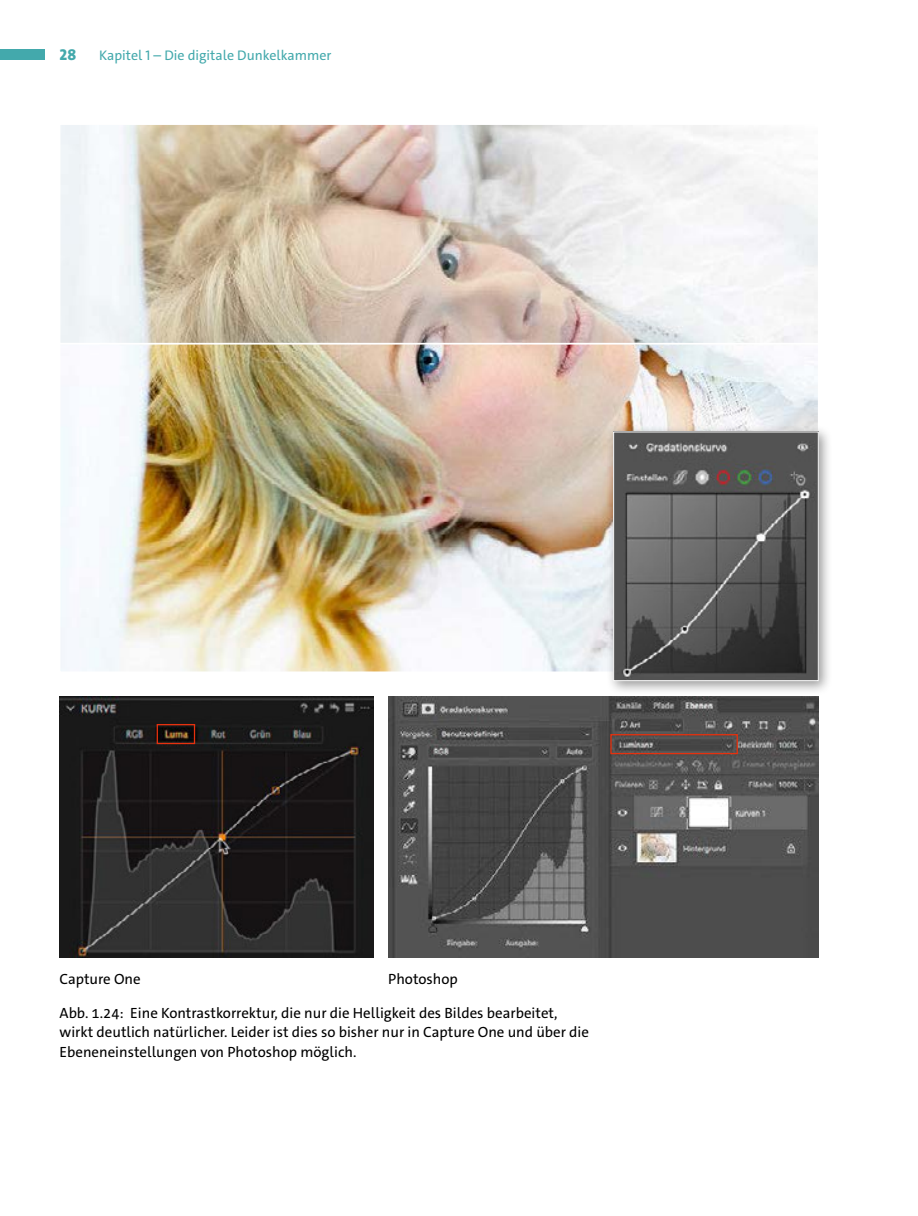
<style>
.page{position:relative;width:918px;height:1216px;background:#fff}
.page>*{position:absolute;margin:0;border:0;box-sizing:border-box;transform-origin:0 0}
.t1{font:800 15.75px "The Sans C4 s";color:#43a9ac}
._3300_BU_Folge{font:14.88px/19.2px "The Sans C4 s";color:#000}
.t2{font:14px "The Sans C4 s";color:#43a9ac}
</style>
<div class="page">
<div style="left:0;top:50px;width:45px;height:10px;background:#43a9ac"></div>
<img style="left:60px;top:696px;width:313px;height:261px">
<img style="left:388px;top:696px;width:431px;height:261px">
<img style="left:62px;top:344px;width:754px;height:326px">
<div style="left:157px;top:724px;width:38px;height:20px;border:1px solid #e6310e"></div>
<div style="left:610px;top:734px;width:128px;height:20px;border:1px solid #e6310e"></div>
<img style="left:62px;top:126px;width:754px;height:215px">
<div style="left:59px;top:123px;width:760px;height:221px;border:2px solid #fff"></div>
<div style="left:606px;top:424px;width:227px;height:271px;background:#000;opacity:.4"></div>
<img style="left:615px;top:433px;width:202px;height:246px">
<div style="left:613px;top:431px;width:206px;height:250px;border:1px solid #fff"></div>
<p class="t1" style="left:60px;top:45px;width:18px">28</p>
<p class="t2" style="left:99px;top:47px;width:234px">Kapitel 1 – Die digitale Dunkelkammer</p>
<p class="_3300_BU_Folge" style="left:60px;top:969px;width:83px">Capture One</p>
<p class="_3300_BU_Folge" style="left:388px;top:969px;width:71px">Photoshop</p>
<p class="_3300_BU_Folge" style="left:60px;top:1003px;width:531px">Abb. 1.24: Eine Kontrastkorrektur, die nur die Helligkeit des Bildes bearbeitet, wirkt deutlich natürlicher. Leider ist dies so bisher nur in Capture One und über die<br>Ebeneneinstellungen von Photoshop möglich.</p>
</div>
